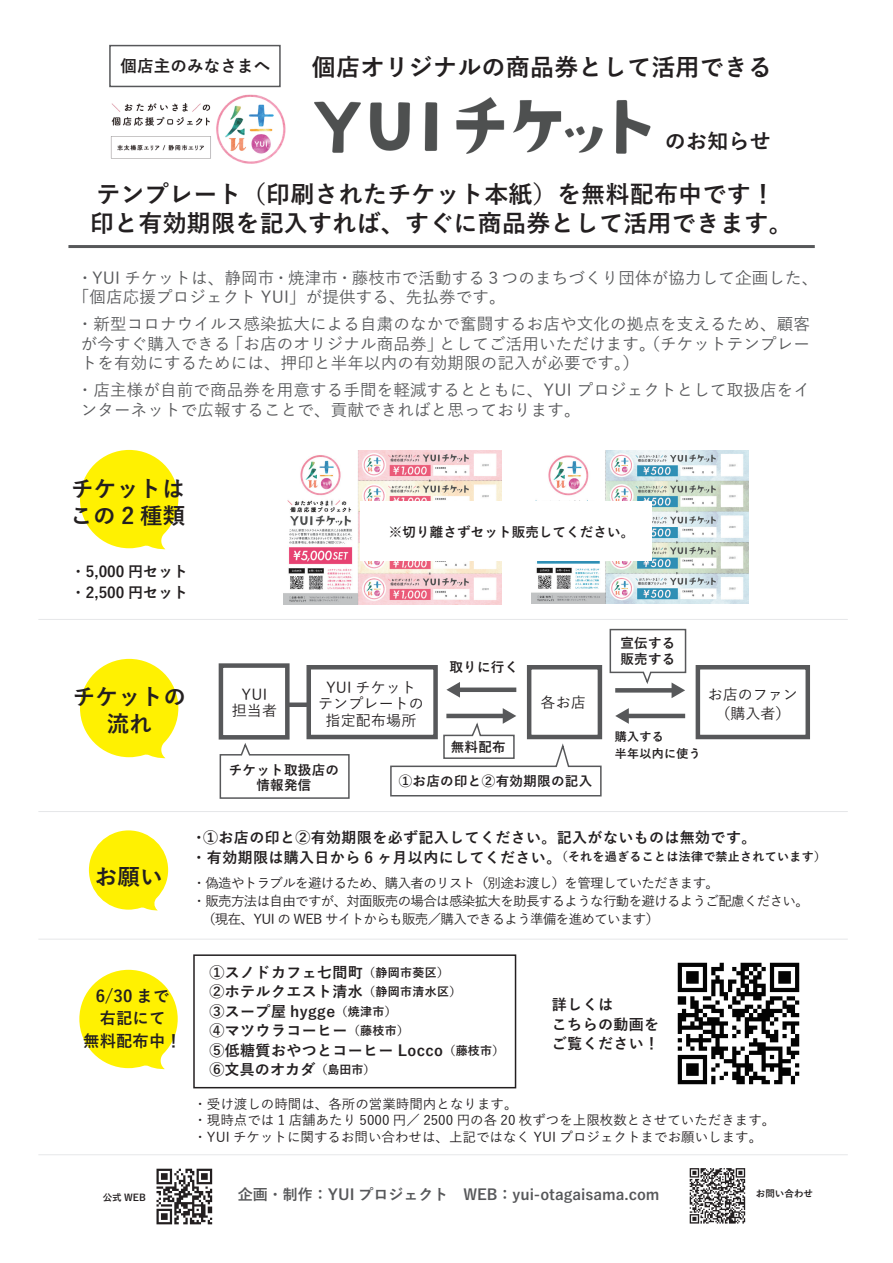
<style>
.page{position:relative;width:893px;height:1263px;background:#fff}
.page>*{position:absolute;margin:0;border:0;box-sizing:border-box;transform-origin:0 0}
.t1{font:700 24px/29.4px "Yu Go";letter-spacing:.01em;color:#231f20}
.t2{font:700 22.5px/27px "Yu Go";letter-spacing:.01em;color:#231f20}
.t3{font:700 21px "Yu Go";letter-spacing:.01em;color:#231f20}
.t4{font:500 16.5px/19.5px "Yu Go";letter-spacing:.01em;color:#57585a}
.t5{font:700 16.5px "Yu Go";letter-spacing:.01em;color:#231f20}
.t6{font:700 16.35px/22.5px "Yu Go";letter-spacing:.01em;color:#231f20;text-align:center}
.t7{font:700 15px/19.5px "Yu Go";letter-spacing:.025em;color:#231f20}
.t8{font:500 15px/16.5px "Yu Go";letter-spacing:.01em;color:#231f20;text-align:center}
.t9{font:700 15px "Yu Go";color:#57585a}
.t10{font:700 15px/21px "Yu Go";color:#231f20}
.t11{font:500 13.5px/18px "Yu Go";letter-spacing:-.05em;color:#231f20}
.t12{font:500 13.5px/16.5px "Yu Go";color:#231f20}
.t13{font:700 13.5px/15px "Yu Go";letter-spacing:.025em;color:#231f20;text-align:center}
.t14{font:700 12px/16.5px "Yu Go";letter-spacing:.025em;color:#231f20}
.t15{font:700 9.45px "Yu Go";color:#231f20}
.s1{font-size:12px}
</style>
<div class="page">
<div style="left:193px;top:954px;width:323px;height:134px;border:2px solid #231f20"></div>
<svg style="left:80px;top:450px;width:98px;height:100px"></svg>
<img style="left:283px;top:450px;width:218px;height:154px">
<img style="left:532px;top:450px;width:217px;height:154px">
<hr style="left:38px;top:619px;width:810px;height:1px;background:#e6e7e9">
<hr style="left:38px;top:811px;width:810px;height:1px;background:#e6e7e9">
<hr style="left:38px;top:939px;width:810px;height:1px;background:#e6e7e9">
<hr style="left:38px;top:1154px;width:810px;height:1px;background:#e6e7e9">
<div style="left:306px;top:665px;width:132px;height:74px;border:4px solid #57585a"></div>
<div style="left:527px;top:665px;width:75px;height:74px;border:4px solid #57585a"></div>
<svg style="left:219px;top:743px;width:131px;height:56px"></svg>
<svg style="left:80px;top:659px;width:98px;height:100px"></svg>
<div style="left:696px;top:665px;width:114px;height:74px;border:4px solid #57585a"></div>
<div style="left:219px;top:663px;width:71px;height:76px;border:4px solid #57585a"></div>
<div style="left:458px;top:687px;width:58px;height:5px;background:#57585a"></div>
<svg style="left:446px;top:682px;width:14px;height:16px"></svg>
<svg style="left:389px;top:708px;width:213px;height:89px"></svg>
<svg style="left:609px;top:628px;width:78px;height:70px"></svg>
<hr style="left:626px;top:714px;width:59px;height:4px;background:#57585a">
<svg style="left:615px;top:708px;width:14px;height:16px"></svg>
<div style="left:288px;top:702px;width:21px;height:5px;background:#57585a"></div>
<svg style="left:89px;top:830px;width:79px;height:81px"></svg>
<svg style="left:79px;top:970px;width:99px;height:99px"></svg>
<div style="left:109px;top:45px;width:172px;height:42px;border:2px solid #57585a"></div>
<svg style="left:156px;top:1169px;width:56px;height:55px"></svg>
<svg style="left:690px;top:1168px;width:55px;height:55px"></svg>
<img style="left:314px;top:97px;width:337px;height:57px">
<hr style="left:68px;top:245px;width:747px;height:3px;background:#57585a">
<div style="left:360px;top:501px;width:292px;height:59px;background:#fff"></div>
<img style="left:110px;top:94px;width:176px;height:70px">
<img style="left:677px;top:962px;width:123px;height:123px">
<p class="t5" style="left:120px;top:57px;width:151px">個店主のみなさまへ</p>
<h1 class="t1" style="left:312px;top:53px;width:462px">個店オリジナルの商品券として活用できる</h1>
<p class="t3" style="left:665px;top:129px;width:107px">のお知らせ</p>
<h1 class="t1" style="left:90px;top:180px;width:704px">テンプレート（印刷されたチケット本紙）を無料配布中です！印と有効期限を記入すれば、すぐに商品券として活用できます。</h1>
<p class="t4" style="left:73px;top:266px;width:747px">・YUI チケットは、静岡市・焼津市・藤枝市で活動する３つのまちづくり団体が協力して企画した、「個店応援プロジェクト YUI」が提供する、先払券です。</p>
<p class="t4" style="left:77px;top:312px;width:735px;text-align:justify">・新型コロナウイルス感染拡大による自粛のなかで奮闘するお店や文化の拠点を支えるため、顧客が今すぐ購入できる「お店のオリジナル商品券」としてご活用いただけます。（チケットテンプレートを有効にするためには、押印と半年以内の有効期限の記入が必要です。）</p>
<p class="t4" style="left:77px;top:378px;width:735px">・店主様が自前で商品券を用意する手間を軽減するとともに、YUI プロジェクトとして取扱店をインターネットで広報することで、貢献できればと思っております。</p>
<h2 class="t2" style="left:70px;top:475px;width:117px">チケットはこの 2 種類</h2>
<p class="t10" style="left:71px;top:561px;width:119px">・5,000 円セット・2,500 円セット</p>
<p class="t13" style="left:389px;top:524px;width:247px">※切り離さずセット販売してください。</p>
<p class="t13" style="left:449px;top:660px;width:70px">取りに行く</p>
<p class="t13" style="left:620px;top:635px;width:57px;line-height:16.5px;text-align:left">宣伝する販売する</p>
<h2 class="t2" style="left:73px;top:684px;width:115px;text-align:center">チケットの流れ</h2>
<p class="t8" style="left:318px;top:677px;width:107px">YUI チケットテンプレートの指定配布場所</p>
<p class="t8" style="left:708px;top:682px;width:92px;line-height:19.5px">お店のファン（購入者）</p>
<p class="t8" style="left:232px;top:684px;width:47px">YUI<br>担当者</p>
<p class="t8" style="left:541px;top:692px;width:47px">各お店</p>
<p class="t14" style="left:615px;top:729px;width:87px">購入する<br>半年以内に使う</p>
<p class="t13" style="left:451px;top:740px;width:57px">無料配布</p>
<p class="t13" style="left:229px;top:762px;width:112px">チケット取扱店の情報発信</p>
<p class="t13" style="left:399px;top:774px;width:195px">①お店の印と②有効期限の記入</p>
<h2 class="t2" style="left:95px;top:863px;width:69px">お願い</h2>
<p class="t6" style="left:83px;top:985px;width:100px">6/30 まで<br>右記にて<br>無料配布中！</p>
<p class="t15" style="left:103px;top:1193px;width:45px">公式 WEB</p>
<p class="t7" style="left:192px;top:828px;width:636px">・①お店の印と②有効期限を必ず記入してください。記入がないものは無効です。<br>・有効期限は購入日から 6 ヶ月以内にしてください。<span class="s1">（それを過ぎることは法律で禁止されています）</span></p>
<p class="t11" style="left:193px;top:872px;width:618px">・偽造やトラブルを避けるため、購入者のリスト（別途お渡し）を管理していただきます。<br>・販売方法は自由ですが、対面販売の場合は感染拡大を助長するような行動を避けるようご配慮ください。　（現在、YUI の WEB サイトからも販売／購入できるよう準備を進めています）</p>
<p class="t7" style="left:209px;top:963px;width:253px">①スノドカフェ七間町<span class="s1">（静岡市葵区）<br></span>②ホテルクエスト清水<span class="s1">（静岡市清水区）<br></span>③スープ屋 hygge<span class="s1">（焼津市）</span></p>
<p class="t7" style="left:209px;top:1021px;width:297px">④マツウラコーヒー<span class="s1">（藤枝市）<br></span>⑤低糖質おやつとコーヒー Locco<span class="s1">（藤枝市）<br></span>⑥文具のオカダ<span class="s1">（島田市）</span></p>
<p class="t7" style="left:552px;top:995px;width:109px">詳しくは<br>こちらの動画をご覧ください！</p>
<p class="t12" style="left:193px;top:1094px;width:583px">・受け渡しの時間は、各所の営業時間内となります。<br>・現時点では 1 店舗あたり 5000 円／ 2500 円の各 20 枚ずつを上限枚数とさせていただきます。・YUI チケットに関するお問い合わせは、上記ではなく YUI プロジェクトまでお願いします。</p>
<p class="t9" style="left:238px;top:1186px;width:423px">企画・制作：YUI プロジェクト　WEB：yui-otagaisama.com</p>
<p class="t15" style="left:756px;top:1188px;width:59px">お問い合わせ</p>
</div>
